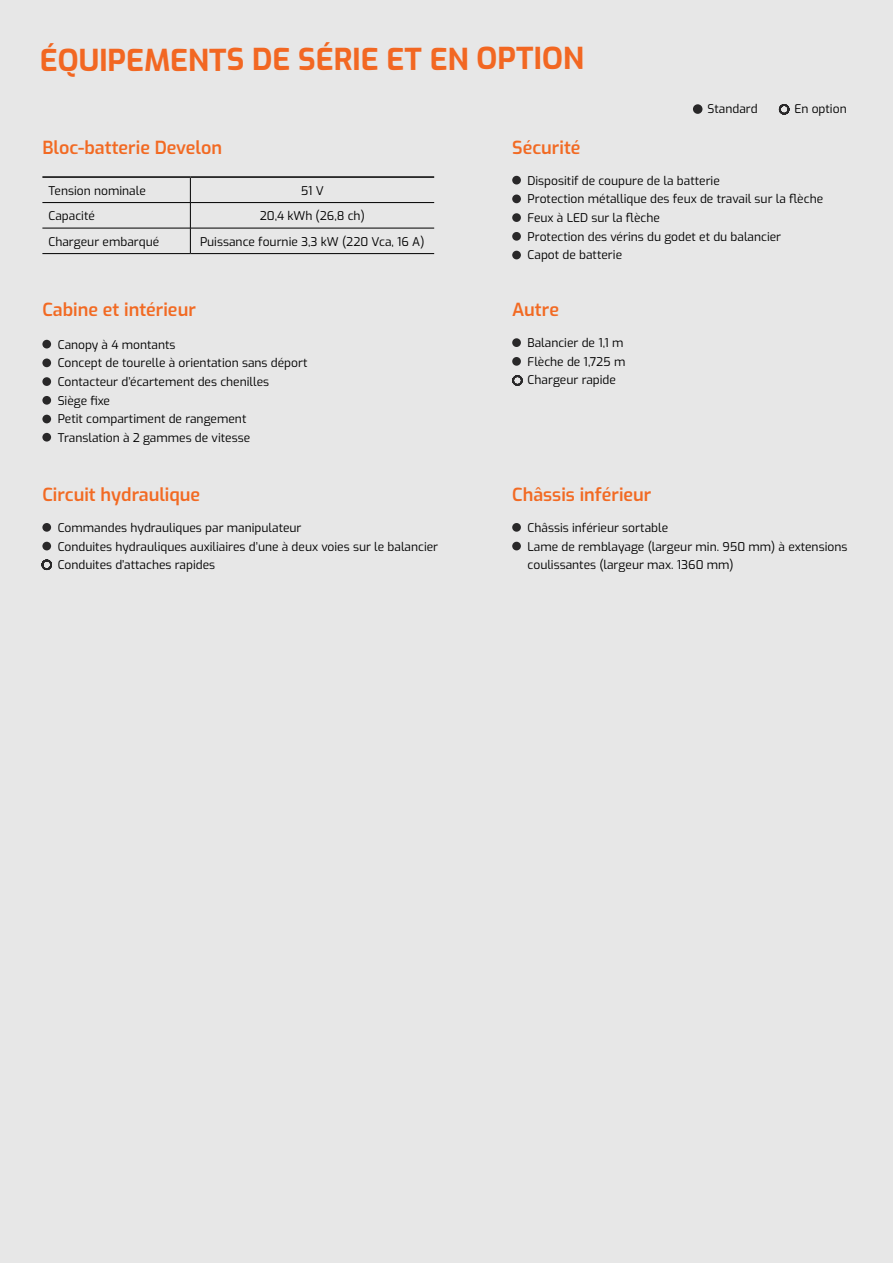
<style>
.page{position:relative;width:893px;height:1263px;background:#e7e7e7}
.page>*{position:absolute;margin:0;border:0;box-sizing:border-box;transform-origin:0 0}
.t1{font:700 30px "Exo";letter-spacing:-.005em;color:#f26722}
.t2{font:600 18px "Exo";color:#f26a23}
.t3{font:12px/18.6px "Exo";color:#000}
</style>
<div class="page">
<hr style="left:42px;top:202px;width:148px;height:1px;background:#000">
<hr style="left:190px;top:202px;width:244px;height:1px;background:#000">
<hr style="left:42px;top:228px;width:148px;height:1px;background:#000">
<hr style="left:190px;top:228px;width:244px;height:1px;background:#000">
<svg style="left:190px;top:178px;width:1px;height:75px"></svg>
<hr style="left:42px;top:253px;width:148px;height:1px;background:#000">
<hr style="left:190px;top:253px;width:244px;height:1px;background:#000">
<hr style="left:42px;top:176px;width:148px;height:2px;background:#000">
<hr style="left:190px;top:176px;width:244px;height:2px;background:#000">
<div style="left:512px;top:176px;width:9px;height:8px;background:#292829;border-radius:50%"></div>
<div style="left:512px;top:195px;width:9px;height:8px;background:#292829;border-radius:50%"></div>
<div style="left:512px;top:213px;width:9px;height:9px;background:#292829;border-radius:50%"></div>
<div style="left:512px;top:232px;width:9px;height:9px;background:#292829;border-radius:50%"></div>
<div style="left:512px;top:251px;width:9px;height:8px;background:#292829;border-radius:50%"></div>
<div style="left:42px;top:340px;width:9px;height:8px;background:#292829;border-radius:50%"></div>
<div style="left:42px;top:358px;width:9px;height:9px;background:#292829;border-radius:50%"></div>
<div style="left:42px;top:377px;width:9px;height:9px;background:#292829;border-radius:50%"></div>
<div style="left:42px;top:396px;width:9px;height:9px;background:#292829;border-radius:50%"></div>
<div style="left:42px;top:415px;width:9px;height:8px;background:#292829;border-radius:50%"></div>
<div style="left:512px;top:523px;width:9px;height:9px;background:#292829;border-radius:50%"></div>
<div style="left:512px;top:542px;width:9px;height:8px;background:#292829;border-radius:50%"></div>
<div style="left:42px;top:523px;width:9px;height:9px;background:#292829;border-radius:50%"></div>
<div style="left:42px;top:542px;width:9px;height:8px;background:#292829;border-radius:50%"></div>
<svg style="left:41px;top:559px;width:11px;height:12px"></svg>
<div style="left:42px;top:433px;width:9px;height:9px;background:#292829;border-radius:50%"></div>
<div style="left:693px;top:104px;width:9px;height:10px;background:#292829;border-radius:50%"></div>
<svg style="left:778px;top:104px;width:12px;height:11px"></svg>
<div style="left:512px;top:338px;width:9px;height:9px;background:#292829;border-radius:50%"></div>
<div style="left:512px;top:357px;width:9px;height:9px;background:#292829;border-radius:50%"></div>
<svg style="left:512px;top:375px;width:11px;height:11px"></svg>
<h1 class="t1" style="left:40px;top:38px;width:546px">ÉQUIPEMENTS DE SÉRIE ET EN OPTION</h1>
<p class="t3" style="left:708px;top:99px;width:52px">Standard</p>
<p class="t3" style="left:794px;top:99px;width:54px">En option</p>
<h2 class="t2" style="left:42px;top:134px;width:181px">Bloc-batterie Develon</h2>
<p class="t3" style="left:48px;top:181px;width:99px">Tension nominale</p>
<p class="t3" style="left:301px;top:181px;width:25px">51 V</p>
<p class="t3" style="left:48px;top:206px;width:48px">Capacité</p>
<p class="t3" style="left:260px;top:206px;width:107px">20,4 kWh (26,8 ch)</p>
<p class="t3" style="left:48px;top:232px;width:112px">Chargeur embarqué</p>
<p class="t3" style="left:200px;top:232px;width:226px">Puissance fournie 3,3 kW (220 Vca, 16 A)</p>
<h2 class="t2" style="left:42px;top:297px;width:155px">Cabine et intérieur</h2>
<p class="t3" style="left:58px;top:334px;width:251px">Canopy à 4 montants<br>Concept de tourelle à orientation sans déport<br>Contacteur d’écartement des chenilles<br>Siège fixe<br>Petit compartiment de rangement<br>Translation à 2 gammes de vitesse</p>
<h2 class="t2" style="left:42px;top:481px;width:159px">Circuit hydraulique</h2>
<p class="t3" style="left:58px;top:518px;width:382px">Commandes hydrauliques par manipulateur<br>Conduites hydrauliques auxiliaires d’une à deux voies sur le balancier<br>Conduites d’attaches rapides</p>
<h2 class="t2" style="left:512px;top:134px;width:70px">Sécurité</h2>
<p class="t3" style="left:527px;top:171px;width:297px">Dispositif de coupure de la batterie<br>Protection métallique des feux de travail sur la flèche Feux à LED sur la flèche<br>Protection des vérins du godet et du balancier<br>Capot de batterie</p>
<h2 class="t2" style="left:512px;top:297px;width:48px">Autre</h2>
<p class="t3" style="left:527px;top:333px;width:99px">Balancier de 1,1 m<br>Flèche de 1,725 m<br>Chargeur rapide</p>
<h2 class="t2" style="left:512px;top:481px;width:141px">Châssis inférieur</h2>
<p class="t3" style="left:527px;top:518px;width:321px">Châssis inférieur sortable<br>Lame de remblayage (largeur min. 950 mm) à extensions coulissantes (largeur max. 1360 mm)</p>
</div>
